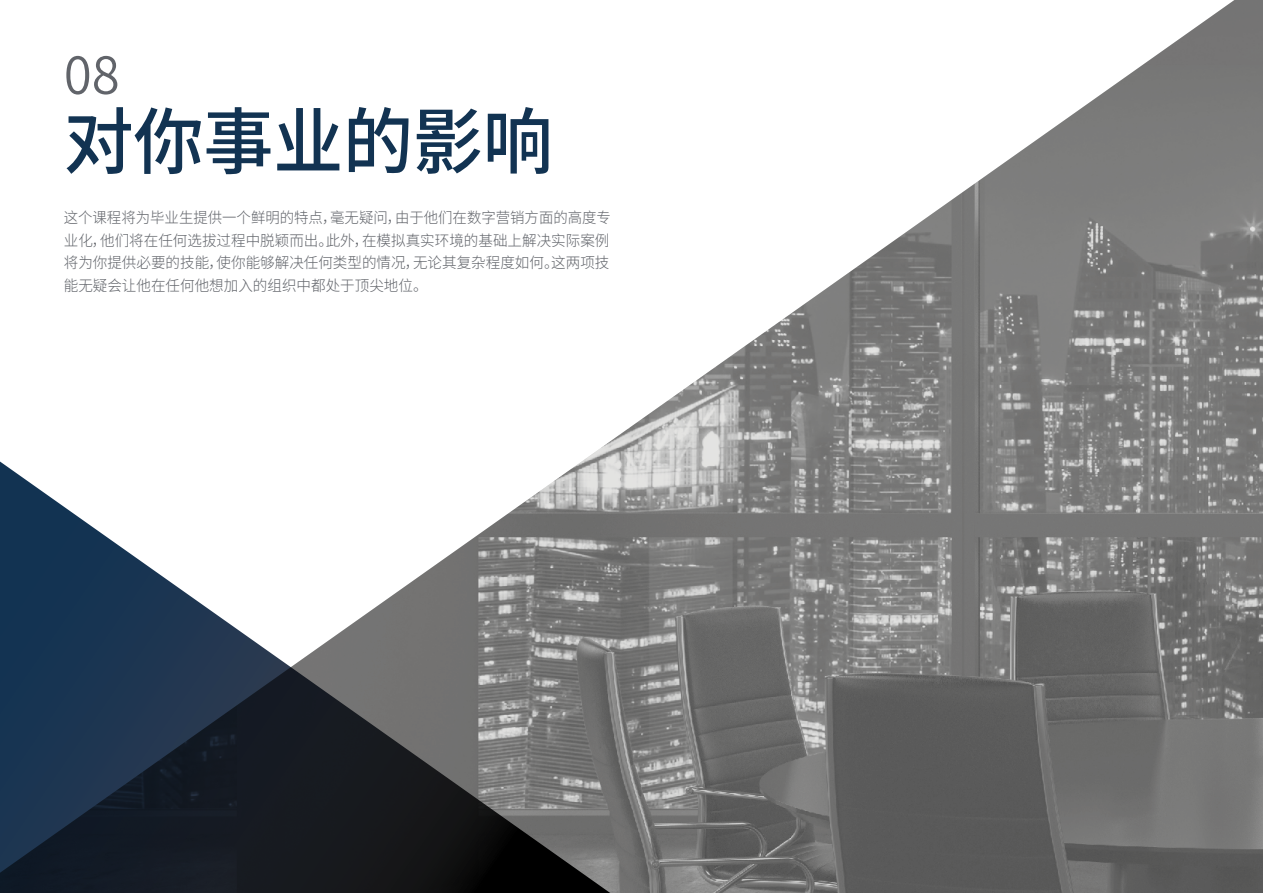
<style>
.page{position:relative;width:1263px;height:893px;background:#fff}
.page>*{position:absolute;margin:0;border:0;box-sizing:border-box;transform-origin:0 0}
.t1{font:500 72px "Source Han Sans CN";color:#123352}
.t2{font:52.5px "Source Han Sans CN";color:#61646a}
.t3{font:300 15px/22.5px "Source Han Sans CN";color:#61646a;text-align:justify;scale:.96 1}
</style>
<div class="page">
<img style="left:604px;top:0;width:659px;height:893px">
<svg style="left:0;top:446px;width:640px;height:447px"></svg>
<h2 class="t2" style="left:64px;top:45px;width:57px">08</h2>
<h1 class="t1" style="left:64px;top:101px;width:490px">对你事业的影响</h1>
<p class="t3" style="left:64px;top:207px;width:572px">这个课程将为毕业生提供一个鲜明的特点，毫无疑问，由于他们在数字营销方面的高度专业化，他们将在任何选拔过程中脱颖而出。此外，在模拟真实环境的基础上解决实际案例将为你提供必要的技能，使你能够解决任何类型的情况，无论其复杂程度如何。这两项技能无疑会让他在任何他想加入的组织中都处于顶尖地位。</p>
</div>
